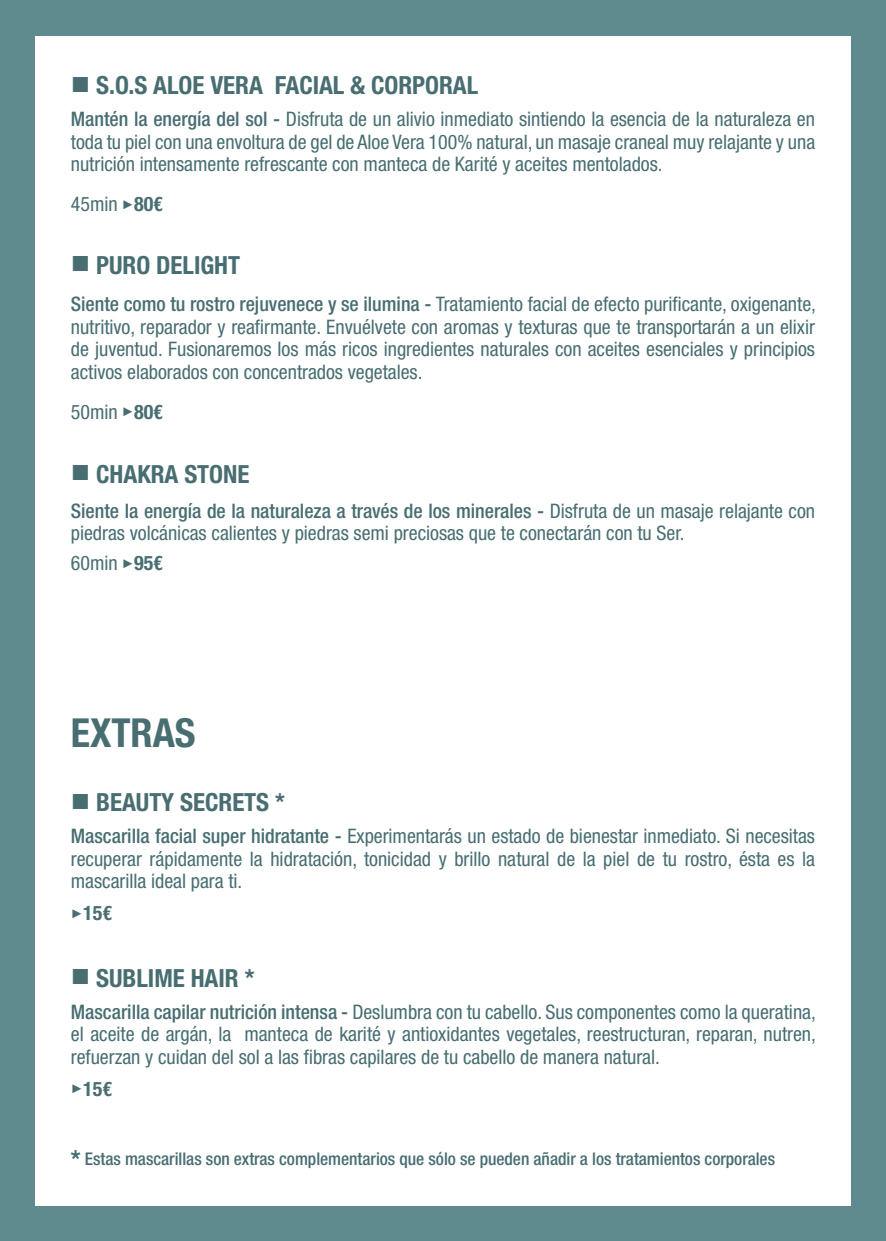
<style>
.page{position:relative;width:886px;height:1241px;background:#fff}
.page>*{position:absolute;margin:0;border:0;box-sizing:border-box;transform-origin:0 0}
.t1{font:700 condensed 40px "Helvetica Neue LT Std";color:#486e72}
.t2{font:700 condensed 25px "Helvetica Neue LT Std";color:#486e72}
.t3{font:condensed 20px/22.5px "Helvetica Neue LT Std";color:#486e72;text-align:justify}
.t4{font:700 condensed 20px "Helvetica Neue LT Std";color:#486e72}
.t5{font:500 condensed 17.5px "Helvetica Neue LT Std";color:#486e72}
.s1{font-family:"Arial";font-weight:900;font-stretch:normal;font-size:32.5px}
.s2{font-weight:500}
.s3{font-family:"Arial";font-weight:900;font-stretch:normal;font-size:12.5px}
.s4{font-weight:700}
.s5{font-weight:700;font-size:25px}
</style>
<div class="page">
<div style="left:0;top:0;width:886px;height:1240px;background:#608b8e"></div>
<div style="left:35px;top:36px;width:815px;height:1169px;background:#fff"></div>
<p class="t2" style="left:71px;top:70px;width:409px"><span class="s1">■</span> S.O.S ALOE VERA FACIAL &amp; CORPORAL</p>
<p class="t3" style="left:71px;top:108px;width:746px"><span class="s2">Mantén la energía del sol -</span> Disfruta de un alivio inmediato sintiendo la esencia de la naturaleza en toda tu piel con una envoltura de gel de Aloe Vera 100% natural, un masaje craneal muy relajante y una nutrición intensamente refrescante con manteca de Karité y aceites mentolados.</p>
<p class="t3" style="left:71px;top:193px;width:94px">45min <span class="s3">►</span><span class="s4">80€</span></p>
<p class="t2" style="left:71px;top:249px;width:171px"><span class="s1">■</span> PURO DELIGHT</p>
<p class="t3" style="left:71px;top:292px;width:746px"><span class="s2">Siente como tu rostro rejuvenece y se ilumina -</span> Tratamiento facial de efecto purificante, oxigenante, nutritivo, reparador y reafirmante. Envuélvete con aromas y texturas que te transportarán a un elixir de juventud. Fusionaremos los más ricos ingredientes naturales con aceites esenciales y principios activos elaborados con concentrados vegetales.</p>
<p class="t3" style="left:71px;top:400px;width:94px">50min <span class="s3">►</span><span class="s4">80€</span></p>
<p class="t2" style="left:71px;top:458px;width:180px"><span class="s1">■</span> CHAKRA STONE</p>
<p class="t3" style="left:71px;top:499px;width:746px"><span class="s2">Siente la energía de la naturaleza a través de los minerales -</span> Disfruta de un masaje relajante con piedras volcánicas calientes y piedras semi preciosas que te conectarán con tu Ser.</p>
<p class="t3" style="left:71px;top:551px;width:94px">60min <span class="s3">►</span><span class="s4">95€</span></p>
<h1 class="t1" style="left:71px;top:708px;width:126px">EXTRAS</h1>
<p class="t2" style="left:71px;top:787px;width:215px"><span class="s1">■</span> BEAUTY SECRETS *</p>
<p class="t3" style="left:71px;top:824px;width:746px"><span class="s2">Mascarilla facial super hidratante -</span> Experimentarás un estado de bienestar inmediato. Si necesitas recuperar rápidamente la hidratación, tonicidad y brillo natural de la piel de tu rostro, ésta es la mascarilla ideal para ti.</p>
<p class="t4" style="left:71px;top:901px;width:43px"><span class="s3">►</span>15€</p>
<p class="t2" style="left:71px;top:962px;width:185px"><span class="s1">■</span> SUBLIME HAIR *</p>
<p class="t3" style="left:71px;top:1000px;width:746px"><span class="s2">Mascarilla capilar nutrición intensa -</span> Deslumbra con tu cabello. Sus componentes como la queratina, el aceite de argán, la manteca de karité y antioxidantes vegetales, reestructuran, reparan, nutren, refuerzan y cuidan del sol a las fibras capilares de tu cabello de manera natural.</p>
<p class="t4" style="left:71px;top:1076px;width:43px"><span class="s3">►</span>15€</p>
<p class="t5" style="left:71px;top:1148px;width:706px"><span class="s5">*</span> Estas mascarillas son extras complementarios que sólo se pueden añadir a los tratamientos corporales</p>
</div>
